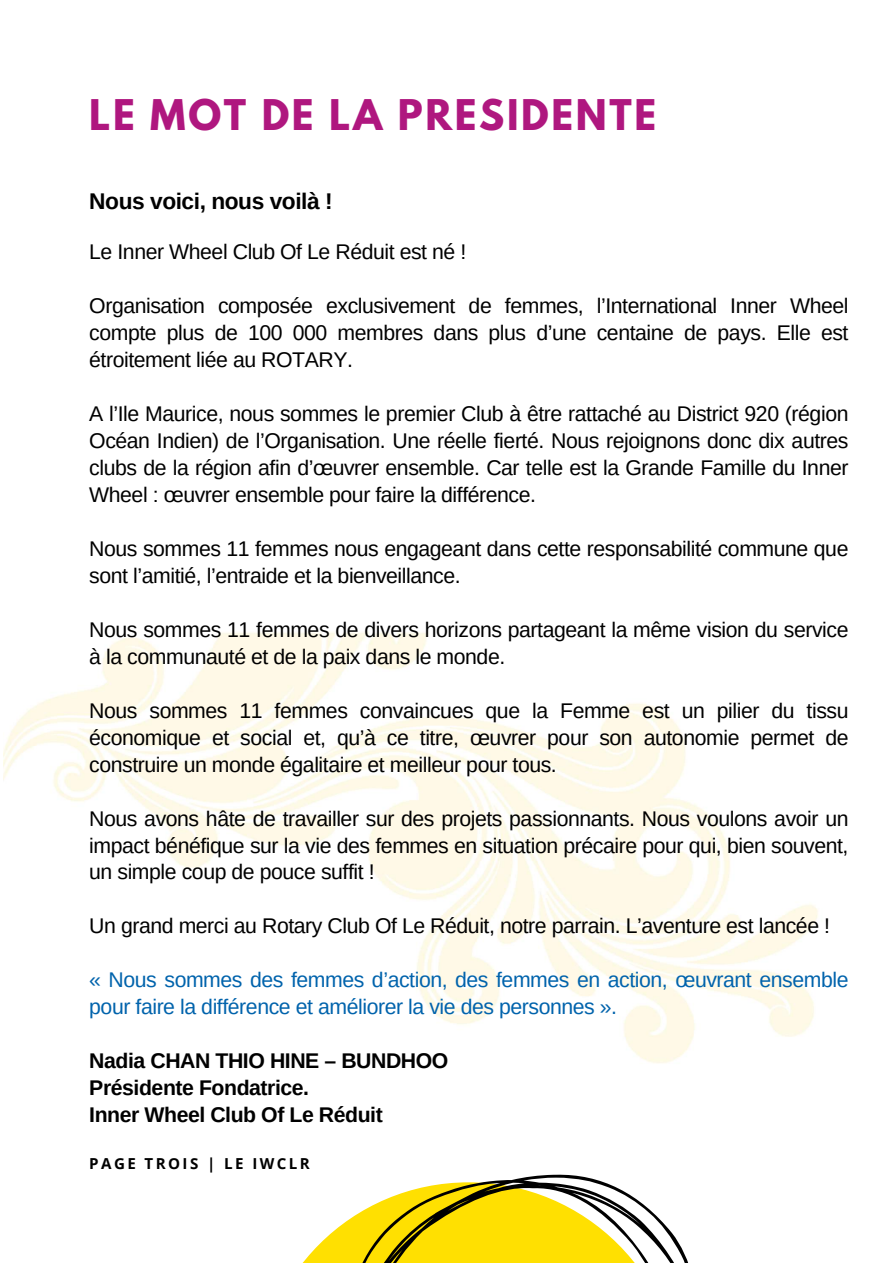
<style>
.page{position:relative;width:893px;height:1264px;background:#fff}
.page>*{position:absolute;margin:0;border:0;box-sizing:border-box;transform-origin:0 0}
.t1{font:700 37.5px "League Spartan";letter-spacing:.07em;color:#af177f}
.t2{font:700 22.8px "Arimo";letter-spacing:-.02em;color:#000}
.t3{font:21.3px/27px "Arimo";letter-spacing:-.02em;color:#000;text-align:justify}
.t4{font:21.3px/27px "Arimo";letter-spacing:-.02em;color:#0163ac}
.t5{font:700 21.3px/27px "Arimo";letter-spacing:-.02em;color:#000}
.t6{font:700 15.15px "Open Sans";letter-spacing:.16em;color:#000}
</style>
<div class="page">
<img style="left:4px;top:631px;width:814px;height:432px">
<svg style="left:303px;top:1222px;width:42px;height:40px;fill:#ffe001"></svg>
<svg style="left:345px;top:1174px;width:343px;height:88px"></svg>
<h1 class="t1" style="left:89px;top:96px;width:568px">LE MOT DE LA PRESIDENTE</h1>
<p class="t2" style="left:89px;top:189px;width:245px">Nous voici, nous voilà !</p>
<p class="t3" style="left:89px;top:238px;width:378px">Le Inner Wheel Club Of Le Réduit est né !</p>
<p class="t3" style="left:89px;top:292px;width:760px">Organisation composée exclusivement de femmes, l’International Inner Wheel compte plus de 100 000 membres dans plus d’une centaine de pays. Elle est étroitement liée au ROTARY.</p>
<p class="t3" style="left:89px;top:400px;width:760px">A l’Ile Maurice, nous sommes le premier Club à être rattaché au District 920 (région Océan Indien) de l’Organisation. Une réelle fierté. Nous rejoignons donc dix autres clubs de la région afin d’œuvrer ensemble. Car telle est la Grande Famille du Inner Wheel : œuvrer ensemble pour faire la différence.</p>
<p class="t3" style="left:89px;top:534px;width:760px">Nous sommes 11 femmes nous engageant dans cette responsabilité commune que sont l’amitié, l’entraide et la bienveillance.</p>
<p class="t3" style="left:89px;top:615px;width:760px">Nous sommes 11 femmes de divers horizons partageant la même vision du service à la communauté et de la paix dans le monde.</p>
<p class="t3" style="left:89px;top:696px;width:760px">Nous sommes 11 femmes convaincues que la Femme est un pilier du tissu économique et social et, qu’à ce titre, œuvrer pour son autonomie permet de construire un monde égalitaire et meilleur pour tous.</p>
<p class="t3" style="left:89px;top:804px;width:760px">Nous avons hâte de travailler sur des projets passionnants. Nous voulons avoir un impact bénéfique sur la vie des femmes en situation précaire pour qui, bien souvent, un simple coup de pouce suffit !</p>
<p class="t3" style="left:89px;top:912px;width:742px">Un grand merci au Rotary Club Of Le Réduit, notre parrain. L’aventure est lancée !</p>
<p class="t4" style="left:89px;top:966px;width:760px">« Nous sommes des femmes d’action, des femmes en action, œuvrant ensemble pour faire la différence et améliorer la vie des personnes ».</p>
<p class="t5" style="left:89px;top:1047px;width:360px">Nadia CHAN THIO HINE – BUNDHOO<br>Présidente Fondatrice.<br>Inner Wheel Club Of Le Réduit</p>
<p class="t6" style="left:89px;top:1153px;width:222px">PAGE TROIS | LE IWCLR</p>
</div>
